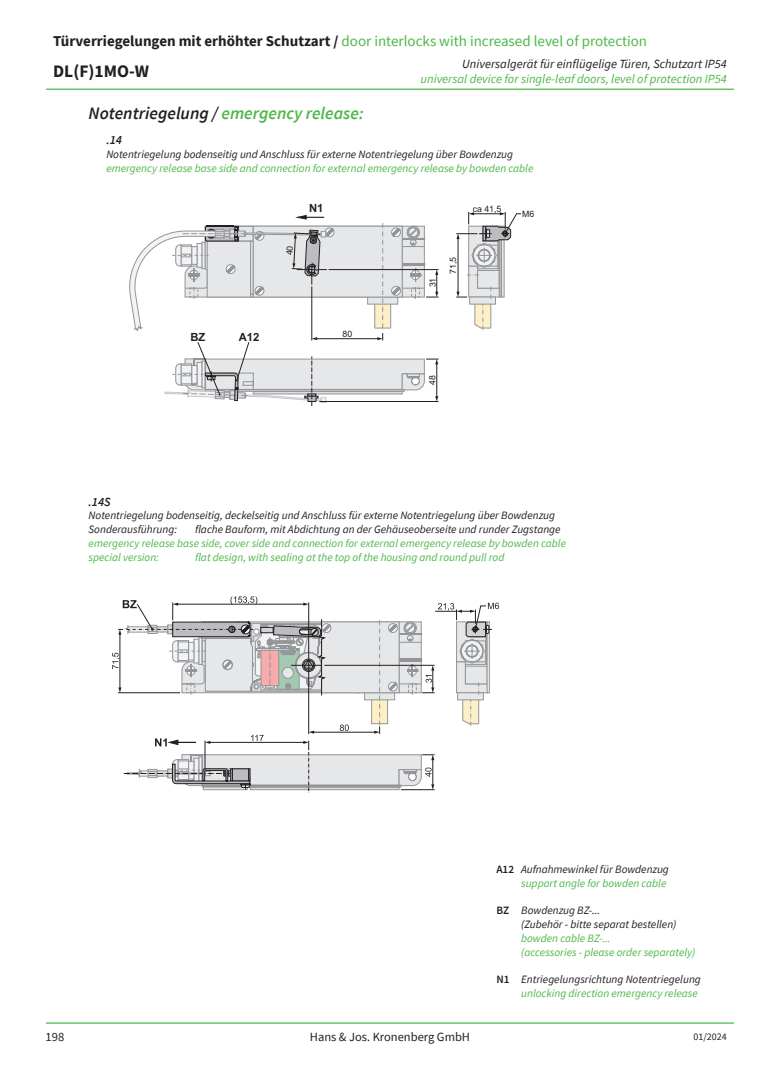
<style>
.page{position:relative;width:780px;height:1088px;background:#fff}
.page>*{position:absolute;margin:0;border:0;box-sizing:border-box;transform-origin:0 0}
.t1{font:italic 600 17.5px "Source Sans Pro";color:#4cb848}
.t2{font:700 17.5px "Source Sans Pro";color:#231f20}
.t3{font:15px "Source Sans Pro";color:#4cb848}
.t4{font:italic 12.5px "Source Sans Pro";color:#4cb848}
.t5{font:italic 12.5px "Source Sans Pro";color:#231f20}
.t6{font:12.5px "Source Sans Pro";color:#231f20}
.t7{font:italic 600 12.5px "Source Sans Pro";color:#231f20}
.t8{font:italic 11.25px/13.8px "Source Sans Pro";color:#231f20;text-align:right}
.t9{font:italic 11.25px/13.8px "Source Sans Pro";color:#4cb848}
.t10{font:700 11.25px "Arial";color:#231f20}
.t11{font:10px "Source Sans Pro";color:#231f20}
.t12{font:8.75px "Arial";color:#231f20}
.s1{font-weight:700;color:#231f20}
.s2{color:#231f20}
.s3{font-weight:600;font-style:normal}
.s4{color:#4cb848}
</style>
<div class="page">
<hr style="left:46px;top:1022px;width:687px;height:1px;background:#4cb848">
<hr style="left:46px;top:89px;width:687px;height:1px;background:#4cb848">
<svg style="left:438px;top:213px;width:83px;height:152px"></svg>
<svg style="left:112px;top:596px;width:387px;height:197px"></svg>
<svg style="left:129px;top:215px;width:309px;height:191px"></svg>
<h2 class="t3" style="left:53px;top:32px;width:595px"><span class="s1">Türverriegelungen mit erhöhter Schutzart /</span> door interlocks with increased level of protection</h2>
<h1 class="t2" style="left:53px;top:60px;width:97px">DL(F)1MO-W</h1>
<p class="t5" style="left:462px;top:56px;width:266px">Universalgerät für einflügelige Türen, Schutzart IP54</p>
<p class="t4" style="left:420px;top:71px;width:308px">universal device for single-leaf doors, level of protection IP54</p>
<h1 class="t1" style="left:89px;top:102px;width:276px"><span class="s2">Notentriegelung /</span> emergency release:</h1>
<p class="t7" style="left:106px;top:132px;width:17px">.14</p>
<p class="t8" style="left:106px;top:147px;width:408px">Notentriegelung bodenseitig und Anschluss für externe Notentriegelung über Bowdenzug</p>
<p class="t9" style="left:106px;top:161px;width:428px">emergency release base side and connection for external emergency release by bowden cable</p>
<p class="t10" style="left:190px;top:330px;width:16px">BZ</p>
<p class="t10" style="left:239px;top:330px;width:22px">A12</p>
<p class="t10" style="left:309px;top:202px;width:16px">N1</p>
<p class="t12" style="left:342px;top:331px;width:11px">80</p>
<p class="t12" style="left:472px;top:206px;width:30px">ca 41,5</p>
<p class="t12" style="left:429px;top:287px;width:11px;rotate:-90deg">31</p>
<p class="t12" style="left:450px;top:274px;width:19px;rotate:-90deg">71,5</p>
<p class="t12" style="left:522px;top:211px;width:14px">M6</p>
<p class="t12" style="left:429px;top:385px;width:11px;rotate:-90deg">48</p>
<p class="t7" style="left:89px;top:493px;width:24px">.14S</p>
<p class="t8" style="left:89px;top:508px;width:468px;text-align:left">Notentriegelung bodenseitig, deckelseitig und Anschluss für externe Notentriegelung über Bowdenzug<br>Sonderausführung:</p>
<p class="t8" style="left:195px;top:522px;width:367px">flache Bauform, mit Abdichtung an der Gehäuseoberseite und runder Zugstange</p>
<p class="t9" style="left:89px;top:536px;width:479px">emergency release base side, cover side and connection for external emergency release by bowden cable special version:</p>
<p class="t9" style="left:195px;top:550px;width:311px">flat design, with sealing at the top of the housing and round pull rod</p>
<p class="t8" style="left:496px;top:862px;width:174px"><span class="s3">A12</span> Aufnahmewinkel für Bowdenzug <span class="s4">support angle for bowden cable</span></p>
<p class="t8" style="left:521px;top:904px;width:157px;text-align:left;text-indent:-25px"><span class="s3">BZ</span> Bowdenzug BZ-...<br>(Zubehör - bitte separat bestellen)</p>
<p class="t9" style="left:521px;top:931px;width:176px">bowden cable BZ-...<br>(accessories - please order separately)</p>
<p class="t8" style="left:496px;top:972px;width:206px"><span class="s3">N1</span> Entriegelungsrichtung Notentriegelung <span class="s4">unlocking direction emergency release</span></p>
<p class="t6" style="left:46px;top:1029px;width:20px">198</p>
<p class="t6" style="left:310px;top:1029px;width:162px">Hans &amp; Jos. Kronenberg GmbH</p>
<p class="t11" style="left:693px;top:1030px;width:35px">01/2024</p>
</div>
